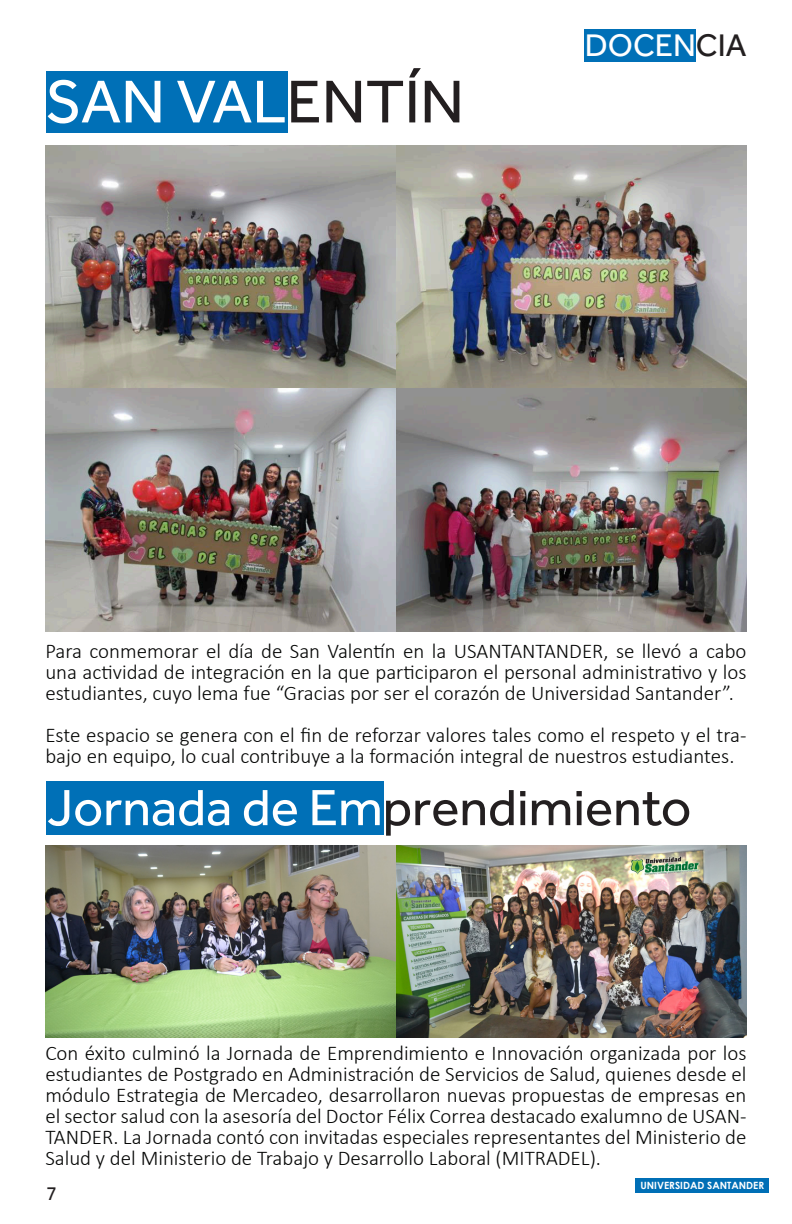
<style>
.page{position:relative;width:792px;height:1224px;background:#fff}
.page>*{position:absolute;margin:0;border:0;box-sizing:border-box;transform-origin:0 0}
.t1{font:62.4px "Effra";color:#fff}
.t2{font:52.6px "Effra";color:#fff}
.t3{font:32.4px "Effra";color:#fff}
.t4{font:300 21px/21px "Calibri";color:#040504;text-align:justify}
.t5{font:20px "Effra";color:#231f20}
.t6{font:700 10px "Century Gothic";color:#fff}
.s1{color:#231f20}
.s2{font-size:53.6px;color:#231f20}
</style>
<div class="page">
<div style="left:635px;top:1179px;width:134px;height:14px;background:#006fb6"></div>
<div style="left:585px;top:29px;width:111px;height:32px;background:#0070b7"></div>
<div style="left:46px;top:71px;width:242px;height:62px;background:#0070b7"></div>
<div style="left:46px;top:781px;width:338px;height:53px;background:#0070b7"></div>
<img style="left:45px;top:145px;width:702px;height:486px">
<img style="left:45px;top:845px;width:702px;height:193px">
<p class="t1" style="left:45px;top:65px;width:420px">SAN VAL<span class="s1">ENTÍN</span></p>
<p class="t3" style="left:585px;top:26px;width:163px">DOCEN<span class="s1">CIA</span></p>
<p class="t4" style="left:45px;top:641px;width:703px">Para conmemorar el día de San Valentín en la USANTANTANDER, se llevó a cabo una actividad de integración en la que participaron el personal administrativo y los estudiantes, cuyo lema fue “Gracias por ser el corazón de Universidad Santander”.</p>
<p class="t4" style="left:45px;top:725px;width:703px">Este espacio se genera con el fin de reforzar valores tales como el respeto y el tra&shy;bajo en equipo, lo cual contribuye a la formación integral de nuestros estudiantes.</p>
<p class="t2" style="left:47px;top:777px;width:646px">Jornada de Em<span class="s1">prendimien</span><span class="s2">to</span></p>
<p class="t4" style="left:45px;top:1042px;width:703px">Con éxito culminó la Jornada de Emprendimiento e Innovación organizada por los estudiantes de Postgrado en Administración de Servicios de Salud, quienes desde el módulo Estrategia de Mercadeo, desarrollaron nuevas propuestas de empresas en el sector salud con la asesoría del Doctor Félix Correa destacado exalumno de USAN-TANDER. La Jornada contó con invitadas especiales representantes del Ministerio de Salud y del Ministerio de Trabajo y Desarrollo Laboral (MITRADEL).</p>
<p class="t5" style="left:46px;top:1182px;width:12px">7</p>
<p class="t6" style="left:640px;top:1178px;width:125px">UNIVERSIDAD SANTANDER</p>
</div>
